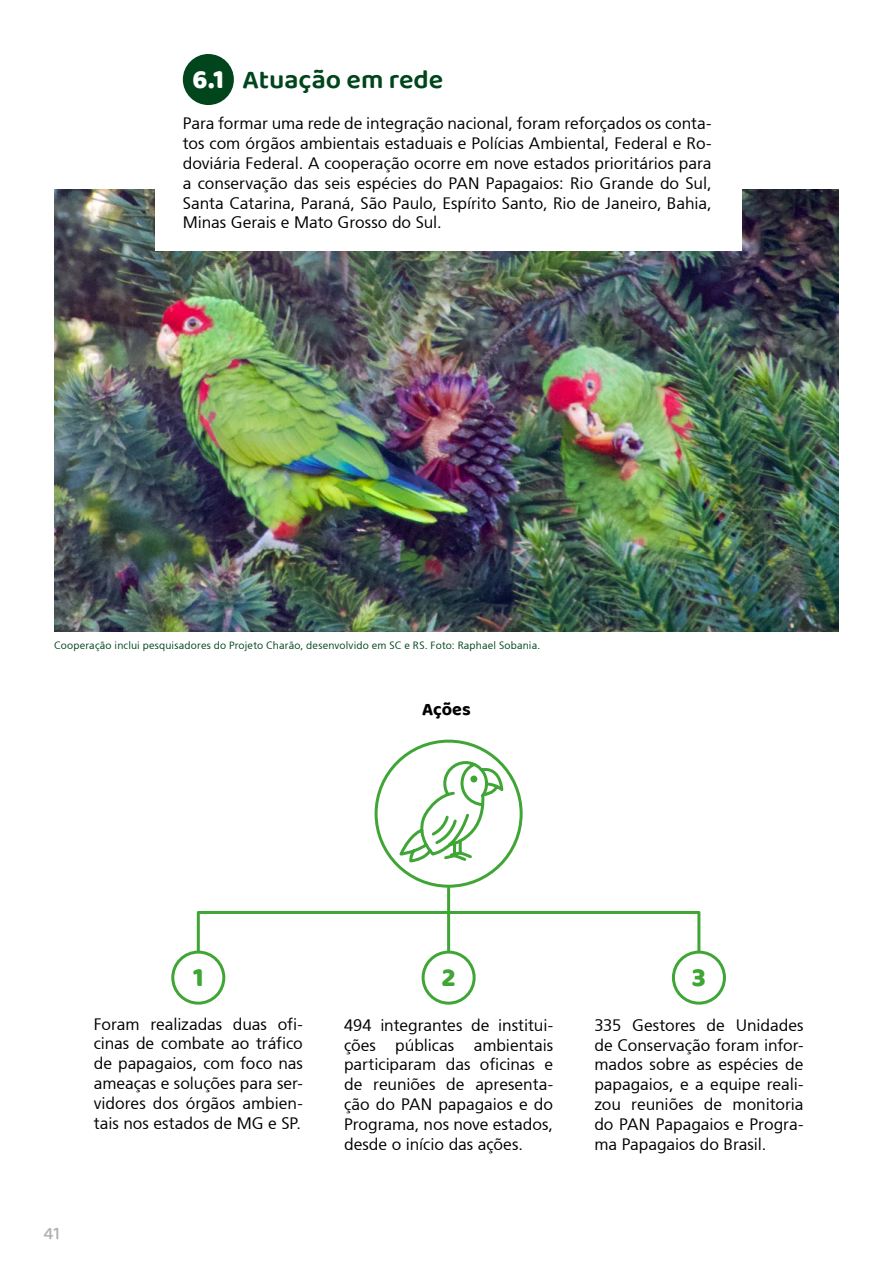
<style>
.page{position:relative;width:893px;height:1263px;background:#fff}
.page>*{position:absolute;margin:0;border:0;box-sizing:border-box;transform-origin:0 0}
.t1{font:600 27px "Baloo 2";color:#00451c}
.t2{font:800 27px "Baloo 2";color:#fff}
.t3{font:800 27px "Baloo 2";color:#3fa535}
.t4{font:700 18px "Baloo 2";letter-spacing:-.005em;color:#010202}
.t5{font:500 18px "Baloo 2";color:#b3b2b2}
.t6{font:16.5px/19.8px "Weissach Regular SWFTE";letter-spacing:-.005em;color:#000;text-align:justify}
.t7{font:10.5px "Weissach Regular SWFTE";letter-spacing:.015em;color:#00451c}
</style>
<div class="page">
<img style="left:54px;top:189px;width:785px;height:442px">
<div style="left:155px;top:54px;width:587px;height:197px;background:#fff"></div>
<div style="left:183px;top:54px;width:51px;height:51px;background:#00451c;border-radius:50%"></div>
<svg style="left:374px;top:739px;width:149px;height:150px"></svg>
<div style="left:470px;top:775px;width:7px;height:7px;background:#3fa535;border-radius:50%"></div>
<div style="left:171px;top:950px;width:54px;height:55px;border:3px solid #3fa535;border-radius:50%"></div>
<div style="left:422px;top:950px;width:54px;height:55px;border:3px solid #3fa535;border-radius:50%"></div>
<div style="left:672px;top:950px;width:54px;height:55px;border:3px solid #3fa535;border-radius:50%"></div>
<hr style="left:447px;top:888px;width:3px;height:63px;background:#3fa535">
<div style="left:197px;top:911px;width:503px;height:42px;border:3px solid #3fa535"></div>
<p class="t1" style="left:242px;top:60px;width:202px">Atuação em rede</p>
<p class="t6" style="left:183px;top:114px;width:530px">Para formar uma rede de integração nacional, foram reforçados os conta&shy;tos com órgãos ambientais estaduais e Polícias Ambiental, Federal e Ro&shy;doviária Federal. A cooperação ocorre em nove estados prioritários para a conservação das seis espécies do PAN Papagaios: Rio Grande do Sul, Santa Catarina, Paraná, São Paulo, Espírito Santo, Rio de Janeiro, Bahia, Minas Gerais e Mato Grosso do Sul.</p>
<p class="t2" style="left:192px;top:63px;width:33px">6.1</p>
<p class="t7" style="left:54px;top:639px;width:488px">Cooperação inclui pesquisadores do Projeto Charão, desenvolvido em SC e RS. Foto: Raphael Sobania.</p>
<p class="t4" style="left:422px;top:698px;width:50px">Ações</p>
<p class="t3" style="left:193px;top:961px;width:12px">1</p>
<p class="t3" style="left:442px;top:961px;width:16px">2</p>
<p class="t3" style="left:692px;top:961px;width:15px">3</p>
<p class="t5" style="left:43px;top:1220px;width:18px">41</p>
<p class="t6" style="left:94px;top:1014px;width:211px">Foram realizadas duas ofi&shy;cinas de combate ao tráfico de papagaios, com foco nas ameaças e soluções para ser&shy;vidores dos órgãos ambien&shy;tais nos estados de MG e SP.</p>
<p class="t6" style="left:344px;top:1015px;width:211px">494 integrantes de institui&shy;ções públicas ambientais participaram das oficinas e de reuniões de apresenta&shy;ção do PAN papagaios e do Programa, nos nove estados, desde o início das ações.</p>
<p class="t6" style="left:594px;top:1015px;width:211px">335 Gestores de Unidades de Conservação foram infor&shy;mados sobre as espécies de papagaios, e a equipe reali&shy;zou reuniões de monitoria do PAN Papagaios e Progra&shy;ma Papagaios do Brasil.</p>
</div>
